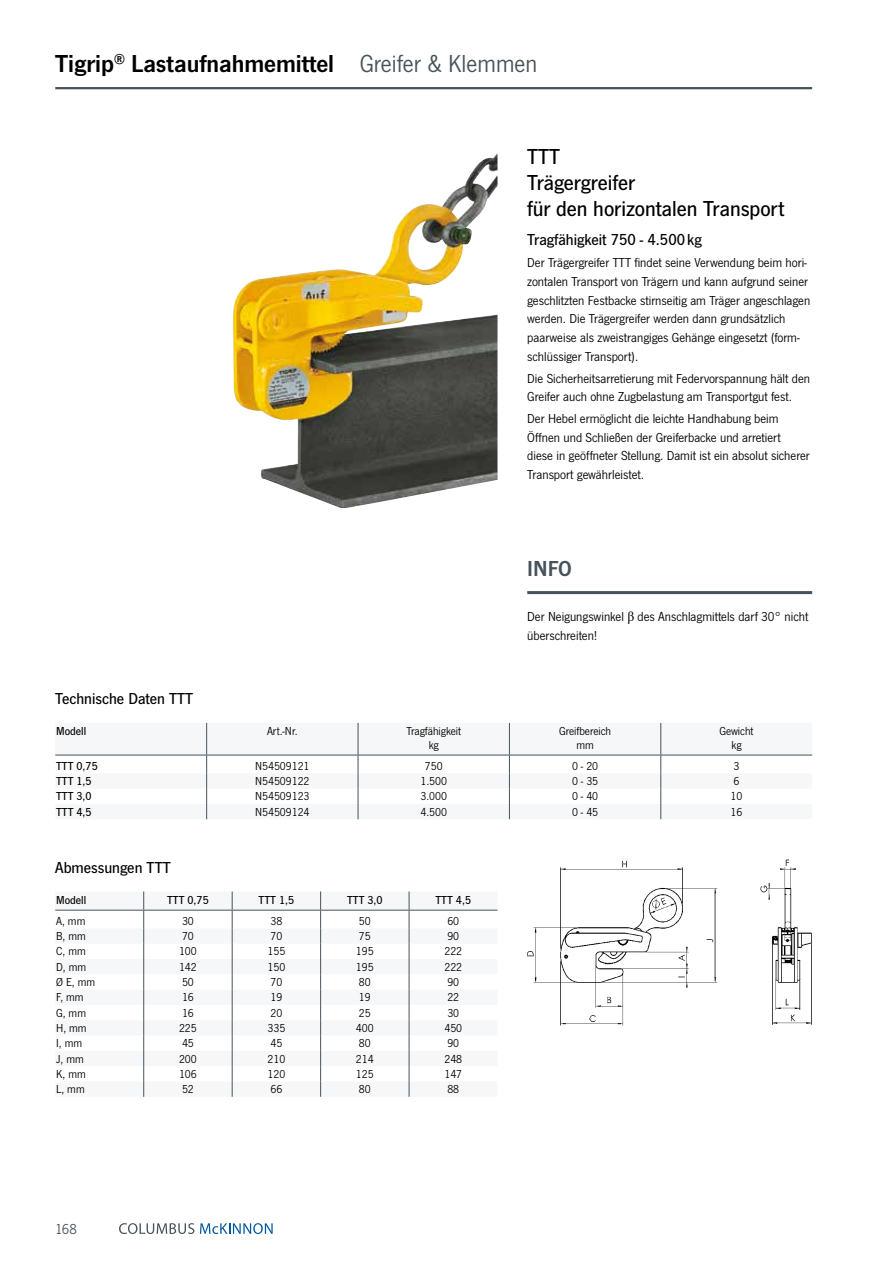
<style>
.page{position:relative;width:893px;height:1263px;background:#fff}
.page>*{position:absolute;margin:0;border:0;box-sizing:border-box;transform-origin:0 0}
.t1{font:25.5px "News Got Dem";color:#000}
.t2{font:500 22.5px/26.1px "News Got";color:#000}
.t3{font:22.5px "News Got Dem";color:#46535b}
.t4{font:500 16.5px "News Got";color:#000}
.t5{font:15px "News Got";color:#46535b}
.t6{font:13.5px/18.6px "News Got";color:#000}
.t7{font:12px/13.5px "News Got";color:#000;text-align:center}
.t8{font:500 12px "News Got";color:#000}
.s1{font-family:"News Got";color:#46535b}
.s2{font-family:"Times New Roman"}
</style>
<div class="page">
<img style="left:233px;top:154px;width:264px;height:354px">
<hr style="left:55px;top:87px;width:757px;height:2px;background:#46535b">
<svg style="left:119px;top:1223px;width:75px;height:11px"></svg>
<svg style="left:200px;top:1223px;width:73px;height:11px"></svg>
<svg style="left:55px;top:723px;width:757px;height:96px"></svg>
<svg style="left:55px;top:891px;width:442px;height:206px"></svg>
<img style="left:527px;top:859px;width:285px;height:167px">
<hr style="left:527px;top:591px;width:285px;height:3px;background:#46535b">
<h1 class="t1" style="left:55px;top:49px;width:484px">Tigrip<sup>®</sup> Lastaufnahmemittel <span class="s1">Greifer &amp; Klemmen</span></h1>
<h2 class="t2" style="left:527px;top:144px;width:259px">TTT<br>Trägergreifer<br>für den horizontalen Transport</h2>
<p class="t4" style="left:527px;top:231px;width:176px">Tragfähigkeit 750 - 4.500kg</p>
<p class="t6" style="left:527px;top:254px;width:285px">Der Trägergreifer TTT findet seine Verwendung beim hori&shy;zontalen Transport von Trägern und kann aufgrund seiner geschlitzten Festbacke stirnseitig am Träger angeschlagen werden. Die Trägergreifer werden dann grundsätzlich paarweise als zweistrangiges Gehänge eingesetzt (form&shy;schlüssiger Transport).</p>
<p class="t6" style="left:527px;top:369px;width:284px">Die Sicherheitsarretierung mit Federvorspannung hält den<br>Greifer auch ohne Zugbelastung am Transportgut fest.</p>
<p class="t6" style="left:527px;top:410px;width:284px">Der Hebel ermöglicht die leichte Handhabung beim Öffnen und Schließen der Greiferbacke und arretiert diese in geöffneter Stellung. Damit ist ein absolut sicherer Transport gewährleistet.</p>
<h2 class="t3" style="left:527px;top:556px;width:46px">INFO</h2>
<p class="t6" style="left:527px;top:608px;width:283px">Der Neigungswinkel <span class="s2">β</span> des Anschlagmittels darf 30° nicht überschreiten!</p>
<p class="t4" style="left:55px;top:689px;width:139px">Technische Daten TTT</p>
<p class="t8" style="left:56px;top:724px;width:32px">Modell</p>
<p class="t7" style="left:267px;top:725px;width:32px">Art.-Nr.</p>
<p class="t7" style="left:406px;top:725px;width:56px">Tragfähigkeit kg</p>
<p class="t7" style="left:559px;top:725px;width:54px">Greifbereich mm</p>
<p class="t7" style="left:719px;top:725px;width:36px">Gewicht kg</p>
<p class="t8" style="left:56px;top:759px;width:43px">TTT 0,75</p>
<p class="t7" style="left:255px;top:759px;width:56px">N54509121</p>
<p class="t7" style="left:425px;top:759px;width:19px">750</p>
<p class="t7" style="left:572px;top:759px;width:28px">0 - 20</p>
<p class="t7" style="left:733px;top:759px;width:7px">3</p>
<p class="t8" style="left:56px;top:774px;width:37px">TTT 1,5</p>
<p class="t7" style="left:255px;top:774px;width:56px">N54509122</p>
<p class="t7" style="left:420px;top:774px;width:28px">1.500</p>
<p class="t7" style="left:572px;top:774px;width:28px">0 - 35</p>
<p class="t7" style="left:733px;top:774px;width:7px">6</p>
<p class="t8" style="left:56px;top:790px;width:37px">TTT 3,0</p>
<p class="t7" style="left:255px;top:790px;width:56px">N54509123</p>
<p class="t7" style="left:420px;top:790px;width:28px">3.000</p>
<p class="t7" style="left:572px;top:790px;width:28px">0 - 40</p>
<p class="t7" style="left:731px;top:790px;width:13px">10</p>
<p class="t8" style="left:56px;top:805px;width:37px">TTT 4,5</p>
<p class="t7" style="left:255px;top:805px;width:56px">N54509124</p>
<p class="t7" style="left:420px;top:805px;width:28px">4.500</p>
<p class="t7" style="left:572px;top:805px;width:28px">0 - 45</p>
<p class="t7" style="left:731px;top:805px;width:13px">16</p>
<p class="t4" style="left:55px;top:858px;width:117px">Abmessungen TTT</p>
<p class="t8" style="left:56px;top:893px;width:32px">Modell</p>
<p class="t8" style="left:167px;top:893px;width:43px">TTT 0,75</p>
<p class="t8" style="left:259px;top:893px;width:37px">TTT 1,5</p>
<p class="t8" style="left:347px;top:893px;width:37px">TTT 3,0</p>
<p class="t8" style="left:435px;top:893px;width:37px">TTT 4,5</p>
<p class="t7" style="left:56px;top:914px;width:31px">A, mm</p>
<p class="t7" style="left:182px;top:914px;width:13px">30</p>
<p class="t7" style="left:270px;top:914px;width:13px">38</p>
<p class="t7" style="left:359px;top:914px;width:13px">50</p>
<p class="t7" style="left:447px;top:914px;width:13px">60</p>
<p class="t7" style="left:56px;top:929px;width:31px">B, mm</p>
<p class="t7" style="left:182px;top:929px;width:13px">70</p>
<p class="t7" style="left:270px;top:929px;width:13px">70</p>
<p class="t7" style="left:359px;top:929px;width:13px">75</p>
<p class="t7" style="left:447px;top:929px;width:13px">90</p>
<p class="t7" style="left:56px;top:945px;width:31px">C, mm</p>
<p class="t7" style="left:179px;top:945px;width:19px">100</p>
<p class="t7" style="left:268px;top:945px;width:19px">155</p>
<p class="t7" style="left:356px;top:945px;width:19px">195</p>
<p class="t7" style="left:444px;top:945px;width:19px">222</p>
<p class="t7" style="left:56px;top:960px;width:32px">D, mm</p>
<p class="t7" style="left:179px;top:960px;width:19px">142</p>
<p class="t7" style="left:268px;top:960px;width:19px">150</p>
<p class="t7" style="left:356px;top:960px;width:19px">195</p>
<p class="t7" style="left:444px;top:960px;width:19px">222</p>
<p class="t7" style="left:56px;top:975px;width:41px">Ø E, mm</p>
<p class="t7" style="left:182px;top:975px;width:13px">50</p>
<p class="t7" style="left:270px;top:975px;width:13px">70</p>
<p class="t7" style="left:359px;top:975px;width:13px">80</p>
<p class="t7" style="left:447px;top:975px;width:13px">90</p>
<p class="t7" style="left:56px;top:991px;width:29px">F, mm</p>
<p class="t7" style="left:182px;top:991px;width:13px">16</p>
<p class="t7" style="left:270px;top:991px;width:13px">19</p>
<p class="t7" style="left:359px;top:991px;width:13px">19</p>
<p class="t7" style="left:447px;top:991px;width:13px">22</p>
<p class="t7" style="left:56px;top:1006px;width:31px">G, mm</p>
<p class="t7" style="left:182px;top:1006px;width:13px">16</p>
<p class="t7" style="left:270px;top:1006px;width:13px">20</p>
<p class="t7" style="left:359px;top:1006px;width:13px">25</p>
<p class="t7" style="left:447px;top:1006px;width:13px">30</p>
<p class="t7" style="left:56px;top:1021px;width:32px">H, mm</p>
<p class="t7" style="left:179px;top:1021px;width:19px">225</p>
<p class="t7" style="left:268px;top:1021px;width:19px">335</p>
<p class="t7" style="left:356px;top:1021px;width:19px">400</p>
<p class="t7" style="left:444px;top:1021px;width:19px">450</p>
<p class="t7" style="left:56px;top:1037px;width:28px">I, mm</p>
<p class="t7" style="left:182px;top:1037px;width:13px">45</p>
<p class="t7" style="left:270px;top:1037px;width:13px">45</p>
<p class="t7" style="left:359px;top:1037px;width:13px">80</p>
<p class="t7" style="left:447px;top:1037px;width:13px">90</p>
<p class="t7" style="left:56px;top:1052px;width:29px">J, mm</p>
<p class="t7" style="left:179px;top:1052px;width:19px">200</p>
<p class="t7" style="left:268px;top:1052px;width:19px">210</p>
<p class="t7" style="left:356px;top:1052px;width:19px">214</p>
<p class="t7" style="left:444px;top:1052px;width:19px">248</p>
<p class="t7" style="left:56px;top:1067px;width:31px">K, mm</p>
<p class="t7" style="left:179px;top:1067px;width:19px">106</p>
<p class="t7" style="left:268px;top:1067px;width:19px">120</p>
<p class="t7" style="left:356px;top:1067px;width:19px">125</p>
<p class="t7" style="left:444px;top:1067px;width:19px">147</p>
<p class="t7" style="left:56px;top:1083px;width:30px">L, mm</p>
<p class="t7" style="left:182px;top:1083px;width:13px">52</p>
<p class="t7" style="left:270px;top:1083px;width:13px">66</p>
<p class="t7" style="left:359px;top:1083px;width:13px">80</p>
<p class="t7" style="left:447px;top:1083px;width:13px">88</p>
<p class="t5" style="left:55px;top:1221px;width:23px">168</p>
</div>
